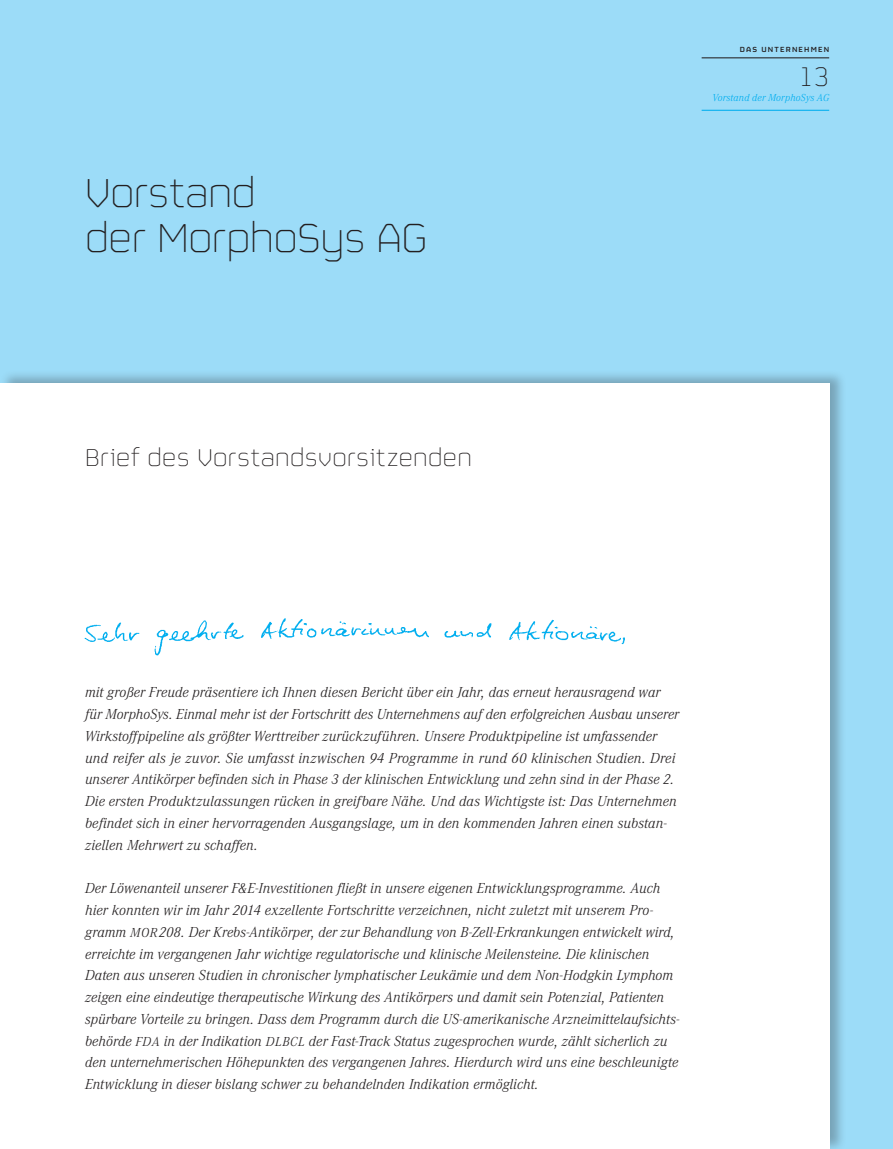
<style>
.page{position:relative;width:893px;height:1149px;background:#fff}
.page>*{position:absolute;margin:0;border:0;box-sizing:border-box;transform-origin:0 0}
.Kapitelheadline{font:300 45px/45px "FS Sinclair";letter-spacing:-.01em;color:#231f20}
.Navigation-Seitenzah{font:300 30px "FS Sinclair";color:#231f20}
.t1{font:300 27px "FS Sinclair";letter-spacing:.015em;color:#231f20}
.Vorwort{font:italic 300 15px/21.8px "Corporate A";letter-spacing:.005em;color:#231f20}
.Navigation-Unterkapi{font:italic 300 10.5px "Corporate A";letter-spacing:.015em;color:#00aeef}
.Navigation-Kapitel{font:500 8.25px "FS Sinclair";letter-spacing:.135em;color:#231f20}
.s1{font-size:13.5px}
</style>
<div class="page">
<div style="left:0;top:0;width:893px;height:1148px;background:#9cdcf8"></div>
<hr style="left:702px;top:57px;width:127px;height:1px;background:#231f20">
<hr style="left:702px;top:110px;width:127px;height:1px;background:#00aeef">
<div style="left:0;top:369px;width:847px;height:779px;background:#231f20;opacity:.3"></div>
<div style="left:0;top:383px;width:829px;height:765px;background:#fff"></div>
<img style="left:84px;top:618px;width:541px;height:38px">
<p class="Kapitelheadline" style="left:85px;top:167px;width:344px">Vorstand<br>der MorphoSys AG</p>
<p class="t1" style="left:85px;top:438px;width:388px">Brief des Vorstandsvorsitzenden</p>
<p class="Navigation-Kapitel" style="left:740px;top:43px;width:91px">DAS UNTERNEHMEN</p>
<p class="Navigation-Seitenzah" style="left:798px;top:56px;width:32px">13</p>
<p class="Navigation-Unterkapi" style="left:712px;top:92px;width:118px">Vorstand der MorphoSys AG</p>
<p class="Vorwort" style="left:85px;top:681px;width:596px">mit großer Freude präsentiere ich Ihnen diesen Bericht über ein Jahr, das erneut herausragend war für MorphoSys. Einmal mehr ist der Fortschritt des Unternehmens auf den erfolgreichen Ausbau unserer Wirkstoffpipeline als größter Werttreiber zurückzuführen. Unsere Produktpipeline ist umfassender und reifer als je zuvor. Sie umfasst inzwischen 94 Programme in rund 60 klinischen Studien. Drei unserer Antikörper befinden sich in Phase 3 der klinischen Entwicklung und zehn sind in der Phase 2.<br>Die ersten Produktzulassungen rücken in greifbare Nähe. Und das Wichtigste ist: Das Unternehmen befindet sich in einer hervorragenden Ausgangslage, um in den kommenden Jahren einen substan&shy;ziellen Mehrwert zu schaffen.</p>
<p class="Vorwort" style="left:85px;top:877px;width:596px">Der Löwenanteil unserer F&amp;E-Investitionen fließt in unsere eigenen Entwicklungsprogramme. Auch hier konnten wir im Jahr 2014 exzellente Fortschritte verzeichnen, nicht zuletzt mit unserem Pro&shy;gramm <span class="s1">MOR</span>208. Der Krebs-Antikörper, der zur Behandlung von B-Zell-Erkrankungen entwickelt wird, erreichte im vergangenen Jahr wichtige regulatorische und klinische Meilensteine. Die klinischen Daten aus unseren Studien in chronischer lymphatischer Leukämie und dem Non-Hodgkin Lymphom zeigen eine eindeutige therapeutische Wirkung des Antikörpers und damit sein Potenzial, Patienten spürbare Vorteile zu bringen. Dass dem Programm durch die US-amerikanische Arzneimittelaufsichts&shy;behörde <span class="s1">FDA</span> in der Indikation <span class="s1">DLBCL</span> der Fast-Track Status zugesprochen wurde, zählt sicherlich zu den unternehmerischen Höhepunkten des vergangenen Jahres. Hierdurch wird uns eine beschleunigte Entwicklung in dieser bislang schwer zu behandelnden Indikation ermöglicht.</p>
</div>
